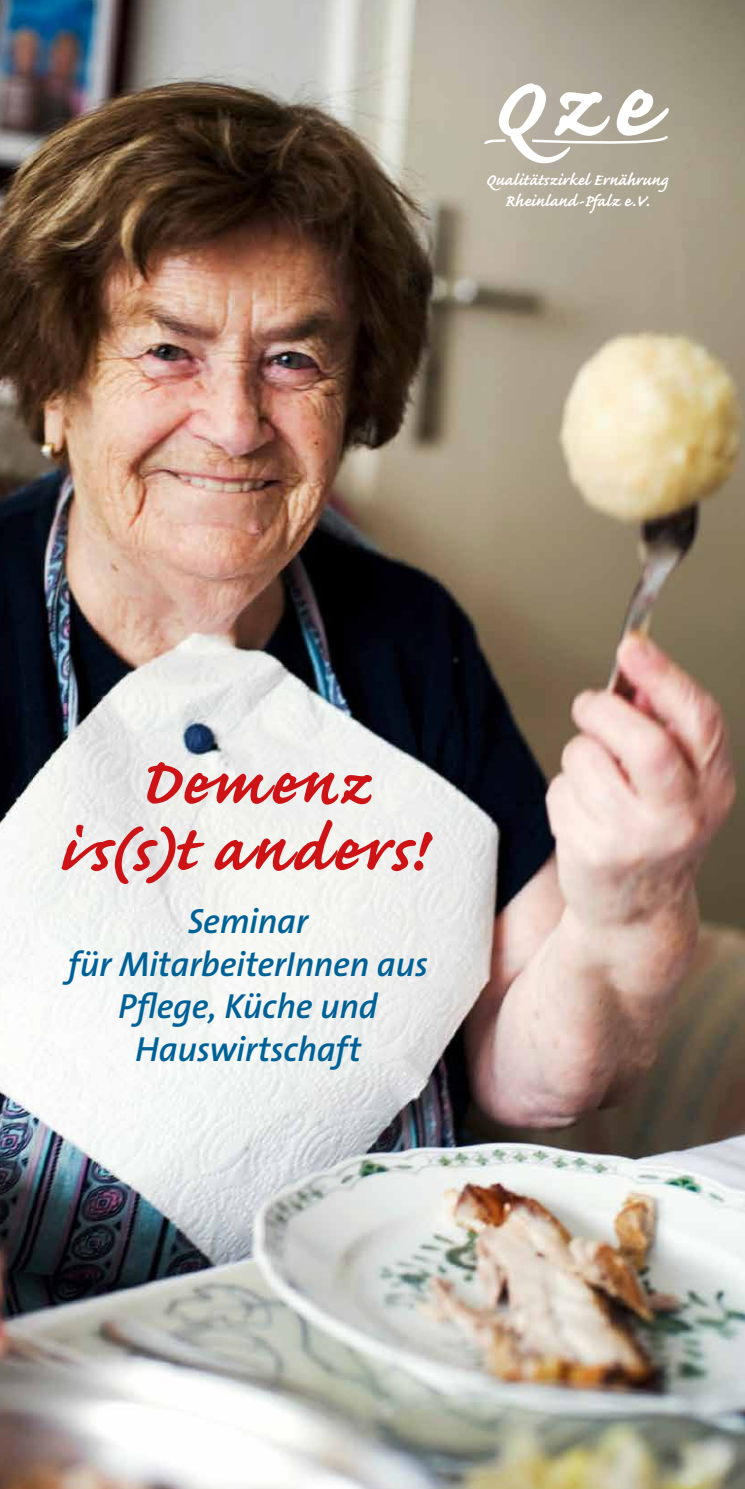
<style>
.page{position:relative;width:745px;height:1489px;background:#fff}
.page>*{position:absolute;margin:0;border:0;box-sizing:border-box;transform-origin:0 0}
.t1{font:700 82.5px/66.2px "Caflisch Script Pro";letter-spacing:.04em;color:#cd1316;text-align:center}
.t2{font:italic 600 35px/42.5px "The Sans B W6";letter-spacing:-.01em;color:#006197;text-align:center}
.t3{font:700 21px/21px "Caflisch Script";color:#fff;text-align:center}
</style>
<div class="page">
<img style="left:0;top:0;width:744px;height:1488px">
<svg style="left:483px;top:83px;width:186px;height:80px"></svg>
<p class="t3" style="left:485px;top:170px;width:184px">Qualitätszirkel Ernährung<br>Rheinland-Pfalz e.V.</p>
<h1 class="t1" style="left:58px;top:758px;width:368px">Demenz is(s)t anders!</h1>
<p class="t2" style="left:68px;top:900px;width:361px">Seminar<br>für MitarbeiterInnen aus<br>Pflege, Küche und<br>Hauswirtschaft</p>
</div>
